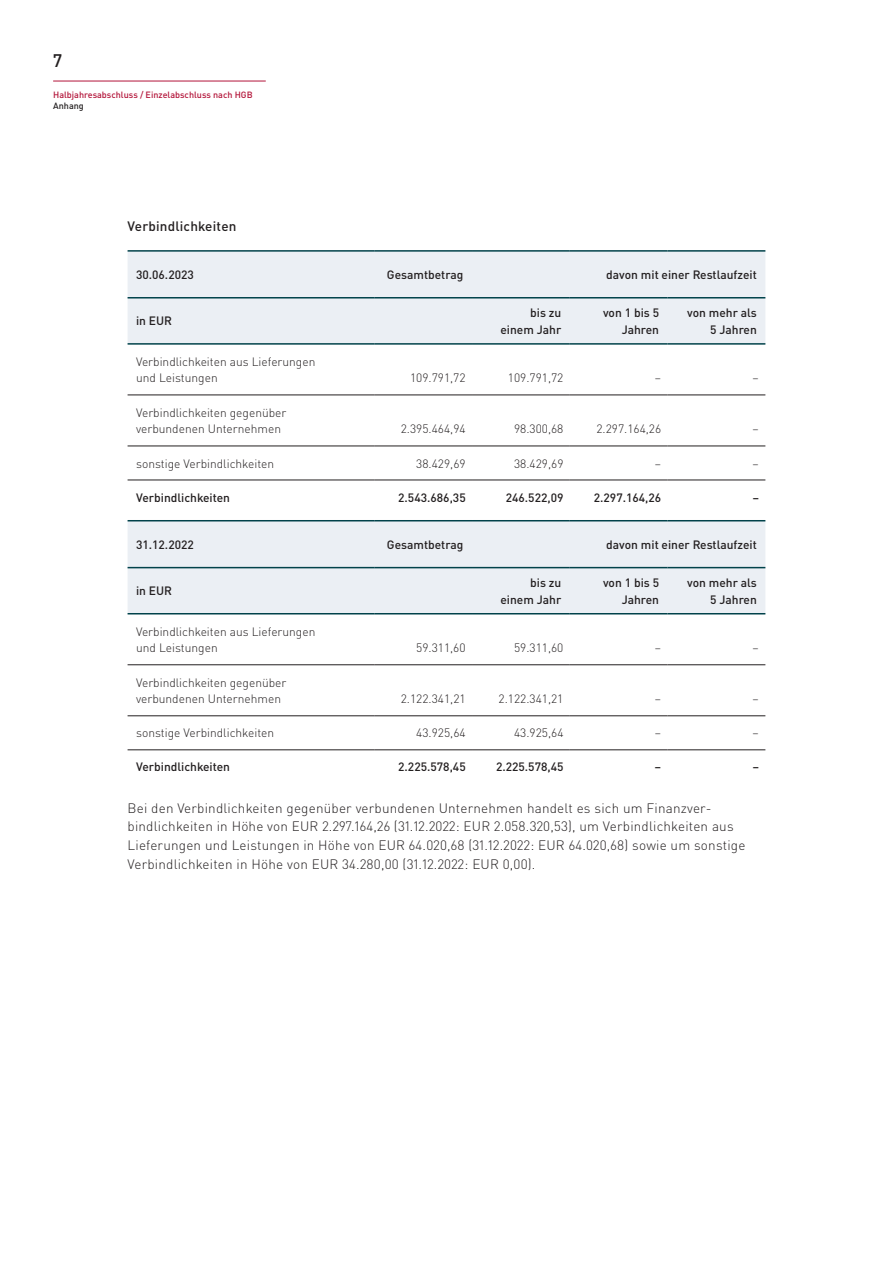
<style>
.page{position:relative;width:893px;height:1263px;background:#fff}
.page>*{position:absolute;margin:0;border:0;box-sizing:border-box;transform-origin:0 0}
.t1{font:500 18px "DIN Pro";color:#231f20}
.t2{font:300 13.5px/18.8px "DIN Pro";letter-spacing:.015em;color:#231f20}
.t3{font:500 13.5px "DIN Pro";letter-spacing:.015em;color:#231f20}
.t4{font:300 12px/16.5px "DIN Pro";color:#231f20}
.t5{font:500 12px/16.5px "DIN Pro";color:#231f20;text-align:right}
.t6{font:500 9px "DIN Pro";color:#b31439}
.t7{font:500 9px "DIN Pro";color:#231f20}
</style>
<div class="page">
<div style="left:128px;top:252px;width:637px;height:91px;background:#ebeff4"></div>
<svg style="left:128px;top:394px;width:637px;height:86px"></svg>
<hr style="left:128px;top:343px;width:246px;height:2px;background:#01424a">
<hr style="left:374px;top:343px;width:98px;height:2px;background:#01424a">
<hr style="left:472px;top:343px;width:98px;height:2px;background:#01424a">
<hr style="left:570px;top:343px;width:98px;height:2px;background:#01424a">
<hr style="left:668px;top:343px;width:97px;height:2px;background:#01424a">
<hr style="left:128px;top:480px;width:246px;height:1px;background:#231f20">
<hr style="left:374px;top:480px;width:98px;height:1px;background:#231f20">
<hr style="left:472px;top:480px;width:98px;height:1px;background:#231f20">
<hr style="left:570px;top:480px;width:98px;height:1px;background:#231f20">
<hr style="left:668px;top:480px;width:97px;height:1px;background:#231f20">
<hr style="left:128px;top:250px;width:246px;height:2px;background:#01424a">
<hr style="left:374px;top:250px;width:98px;height:2px;background:#01424a">
<hr style="left:128px;top:297px;width:246px;height:1px;background:#01424a">
<hr style="left:374px;top:297px;width:98px;height:1px;background:#01424a">
<hr style="left:128px;top:395px;width:246px;height:1px;background:#231f20">
<hr style="left:128px;top:446px;width:246px;height:1px;background:#231f20">
<hr style="left:374px;top:395px;width:98px;height:1px;background:#231f20">
<hr style="left:374px;top:446px;width:98px;height:1px;background:#231f20">
<hr style="left:472px;top:395px;width:98px;height:1px;background:#231f20">
<hr style="left:472px;top:446px;width:98px;height:1px;background:#231f20">
<hr style="left:570px;top:395px;width:98px;height:1px;background:#231f20">
<hr style="left:570px;top:446px;width:98px;height:1px;background:#231f20">
<hr style="left:668px;top:395px;width:97px;height:1px;background:#231f20">
<hr style="left:668px;top:446px;width:97px;height:1px;background:#231f20">
<hr style="left:472px;top:250px;width:98px;height:2px;background:#01424a">
<hr style="left:570px;top:250px;width:98px;height:2px;background:#01424a">
<hr style="left:668px;top:250px;width:97px;height:2px;background:#01424a">
<hr style="left:472px;top:297px;width:98px;height:1px;background:#01424a">
<hr style="left:570px;top:297px;width:98px;height:1px;background:#01424a">
<hr style="left:668px;top:297px;width:97px;height:1px;background:#01424a">
<div style="left:128px;top:521px;width:637px;height:92px;background:#ebeff4"></div>
<svg style="left:128px;top:614px;width:637px;height:137px"></svg>
<hr style="left:128px;top:613px;width:246px;height:1px;background:#01424a">
<hr style="left:374px;top:613px;width:98px;height:1px;background:#01424a">
<hr style="left:472px;top:613px;width:98px;height:1px;background:#01424a">
<hr style="left:570px;top:613px;width:98px;height:1px;background:#01424a">
<hr style="left:668px;top:613px;width:97px;height:1px;background:#01424a">
<hr style="left:128px;top:749px;width:246px;height:1px;background:#231f20">
<hr style="left:374px;top:749px;width:98px;height:1px;background:#231f20">
<hr style="left:472px;top:749px;width:98px;height:1px;background:#231f20">
<hr style="left:570px;top:749px;width:98px;height:1px;background:#231f20">
<hr style="left:668px;top:749px;width:97px;height:1px;background:#231f20">
<hr style="left:128px;top:520px;width:246px;height:1px;background:#01424a">
<hr style="left:374px;top:520px;width:98px;height:1px;background:#01424a">
<hr style="left:128px;top:567px;width:246px;height:1px;background:#01424a">
<hr style="left:374px;top:567px;width:98px;height:1px;background:#01424a">
<hr style="left:128px;top:664px;width:246px;height:1px;background:#231f20">
<hr style="left:128px;top:715px;width:246px;height:1px;background:#231f20">
<hr style="left:374px;top:664px;width:98px;height:1px;background:#231f20">
<hr style="left:374px;top:715px;width:98px;height:1px;background:#231f20">
<hr style="left:472px;top:664px;width:98px;height:1px;background:#231f20">
<hr style="left:472px;top:715px;width:98px;height:1px;background:#231f20">
<hr style="left:570px;top:664px;width:98px;height:1px;background:#231f20">
<hr style="left:570px;top:715px;width:98px;height:1px;background:#231f20">
<hr style="left:668px;top:664px;width:97px;height:1px;background:#231f20">
<hr style="left:668px;top:715px;width:97px;height:1px;background:#231f20">
<hr style="left:472px;top:520px;width:98px;height:1px;background:#01424a">
<hr style="left:570px;top:520px;width:98px;height:1px;background:#01424a">
<hr style="left:668px;top:520px;width:97px;height:1px;background:#01424a">
<hr style="left:472px;top:567px;width:98px;height:1px;background:#01424a">
<hr style="left:570px;top:567px;width:98px;height:1px;background:#01424a">
<hr style="left:668px;top:567px;width:97px;height:1px;background:#01424a">
<hr style="left:53px;top:81px;width:213px;height:1px;background:#b31439">
<h1 class="t1" style="left:53px;top:46px;width:11px">7</h1>
<p class="t6" style="left:53px;top:88px;width:201px">Halbjahresabschluss / Einzelabschluss nach HGB</p>
<p class="t7" style="left:53px;top:99px;width:32px">Anhang</p>
<p class="t3" style="left:128px;top:216px;width:110px">Verbindlichkeiten</p>
<p class="t5" style="left:136px;top:266px;width:59px">30.06.2023</p>
<p class="t5" style="left:387px;top:266px;width:78px">Gesamtbetrag</p>
<p class="t5" style="left:606px;top:266px;width:152px">davon mit einer Restlaufzeit</p>
<p class="t5" style="left:136px;top:312px;width:38px">in EUR</p>
<p class="t5" style="left:500px;top:304px;width:62px">bis zu einem Jahr</p>
<p class="t5" style="left:603px;top:304px;width:58px">von 1 bis 5<br>Jahren</p>
<p class="t5" style="left:687px;top:304px;width:71px">von mehr als<br>5 Jahren</p>
<p class="t4" style="left:136px;top:352px;width:181px">Verbindlichkeiten aus Lieferungen und Leistungen</p>
<p class="t4" style="left:410px;top:369px;width:57px">109.791,72</p>
<p class="t4" style="left:508px;top:369px;width:57px">109.791,72</p>
<p class="t4" style="left:654px;top:369px;width:8px">–</p>
<p class="t4" style="left:752px;top:369px;width:8px">–</p>
<p class="t4" style="left:136px;top:403px;width:152px">Verbindlichkeiten gegenüber verbundenen Unternehmen</p>
<p class="t4" style="left:401px;top:420px;width:66px">2.395.464,94</p>
<p class="t4" style="left:514px;top:420px;width:51px">98.300,68</p>
<p class="t4" style="left:596px;top:420px;width:66px">2.297.164,26</p>
<p class="t4" style="left:752px;top:420px;width:8px">–</p>
<p class="t4" style="left:136px;top:454px;width:140px">sonstige Verbindlichkeiten</p>
<p class="t4" style="left:416px;top:454px;width:51px">38.429,69</p>
<p class="t4" style="left:514px;top:454px;width:51px">38.429,69</p>
<p class="t4" style="left:654px;top:454px;width:8px">–</p>
<p class="t4" style="left:752px;top:454px;width:8px">–</p>
<p class="t5" style="left:136px;top:488px;width:95px">Verbindlichkeiten</p>
<p class="t5" style="left:398px;top:488px;width:69px">2.543.686,35</p>
<p class="t5" style="left:506px;top:488px;width:59px">246.522,09</p>
<p class="t5" style="left:594px;top:488px;width:69px">2.297.164,26</p>
<p class="t5" style="left:752px;top:488px;width:8px">–</p>
<p class="t5" style="left:136px;top:535px;width:59px">31.12.2022</p>
<p class="t5" style="left:387px;top:535px;width:78px">Gesamtbetrag</p>
<p class="t5" style="left:606px;top:535px;width:152px">davon mit einer Restlaufzeit</p>
<p class="t5" style="left:136px;top:582px;width:38px">in EUR</p>
<p class="t5" style="left:500px;top:574px;width:62px">bis zu einem Jahr</p>
<p class="t5" style="left:603px;top:574px;width:58px">von 1 bis 5<br>Jahren</p>
<p class="t5" style="left:687px;top:574px;width:71px">von mehr als<br>5 Jahren</p>
<p class="t4" style="left:136px;top:622px;width:181px">Verbindlichkeiten aus Lieferungen und Leistungen</p>
<p class="t4" style="left:416px;top:639px;width:51px">59.311,60</p>
<p class="t4" style="left:514px;top:639px;width:51px">59.311,60</p>
<p class="t4" style="left:654px;top:639px;width:8px">–</p>
<p class="t4" style="left:752px;top:639px;width:8px">–</p>
<p class="t4" style="left:136px;top:673px;width:152px">Verbindlichkeiten gegenüber verbundenen Unternehmen</p>
<p class="t4" style="left:401px;top:690px;width:66px">2.122.341,21</p>
<p class="t4" style="left:498px;top:690px;width:66px">2.122.341,21</p>
<p class="t4" style="left:654px;top:690px;width:8px">–</p>
<p class="t4" style="left:752px;top:690px;width:8px">–</p>
<p class="t4" style="left:136px;top:724px;width:140px">sonstige Verbindlichkeiten</p>
<p class="t4" style="left:416px;top:724px;width:51px">43.925,64</p>
<p class="t4" style="left:514px;top:724px;width:51px">43.925,64</p>
<p class="t4" style="left:654px;top:724px;width:8px">–</p>
<p class="t4" style="left:752px;top:724px;width:8px">–</p>
<p class="t5" style="left:136px;top:758px;width:95px">Verbindlichkeiten</p>
<p class="t5" style="left:398px;top:758px;width:69px">2.225.578,45</p>
<p class="t5" style="left:496px;top:758px;width:69px">2.225.578,45</p>
<p class="t5" style="left:655px;top:758px;width:8px">–</p>
<p class="t5" style="left:752px;top:758px;width:8px">–</p>
<p class="t2" style="left:128px;top:797px;width:619px">Bei den Verbindlichkeiten gegenüber verbundenen Unternehmen handelt es sich um Finanzver&shy;bindlichkeiten in Höhe von EUR 2.297.164,26 (31.12.2022: EUR 2.058.320,53), um Verbindlichkeiten aus Lieferungen und Leistungen in Höhe von EUR 64.020,68 (31.12.2022: EUR 64.020,68) sowie um sonstige Verbindlichkeiten in Höhe von EUR 34.280,00 (31.12.2022: EUR 0,00).</p>
</div>
